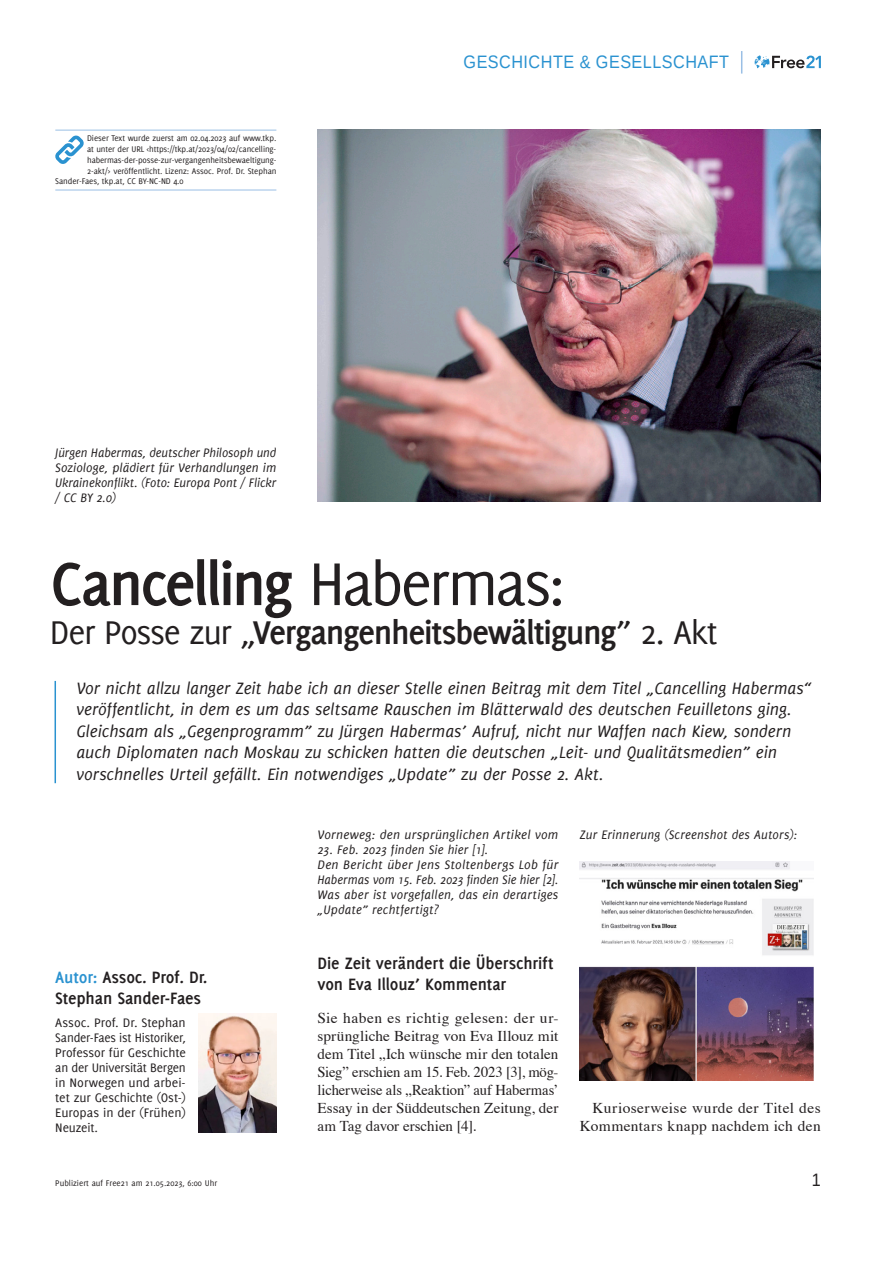
<style>
.page{position:relative;width:893px;height:1263px;background:#fff}
.page>*{position:absolute;margin:0;border:0;box-sizing:border-box;transform-origin:0 0}
.t1{font:700 66px "Delicious";letter-spacing:-.04em;color:#231f20}
.t2{font:700 36px "Delicious";letter-spacing:-.035em;color:#231f20}
.t3{font:italic 18px/21.6px "Delicious";letter-spacing:-.005em;color:#231f20}
.t4{font:700 18px/21px "Delicious";letter-spacing:-.01em;color:#231f20}
.t5{font:18px "Liberation Sans";letter-spacing:.03em;color:#2a92d0;scale:.9 1}
.t6{font:18px "Liberation Sans";color:#231f20;scale:.9 1}
.t7{font:15px/18px "Times";letter-spacing:.015em;color:#231f20;text-align:justify}
.t8{font:italic 13.5px/15px "Delicious";letter-spacing:.015em;color:#231f20}
.t9{font:13.5px/15px "Delicious";letter-spacing:-.005em;color:#231f20;text-align:justify}
.t10{font:italic 13.5px/15px "Delicious";letter-spacing:.015em;color:#231f20;text-align:justify;scale:.96 1}
.t11{font:9px "Delicious";letter-spacing:-.01em;color:#231f20}
.s1{font-weight:400}
.s2{color:#2a92d0}
</style>
<div class="page">
<svg style="left:755px;top:55px;width:66px;height:13px"></svg>
<svg style="left:741px;top:51px;width:1px;height:23px"></svg>
<hr style="left:55px;top:681px;width:1px;height:102px;background:#2a92d0">
<img style="left:317px;top:130px;width:504px;height:371px">
<hr style="left:55px;top:130px;width:221px;height:1px;background:#9abfe5">
<hr style="left:55px;top:190px;width:221px;height:1px;background:#9abfe5">
<svg style="left:55px;top:135px;width:29px;height:29px"></svg>
<img style="left:199px;top:1013px;width:77px;height:119px">
<img style="left:580px;top:862px;width:234px;height:218px">
<p class="t11" style="left:87px;top:133px;width:191px">Dieser Text wurde zuerst am 02.04.2023 auf www.tkp.</p>
<p class="t11" style="left:87px;top:144px;width:191px">at unter der URL &lt;https://tkp.at/2023/04/02/cancelling-</p>
<p class="t11" style="left:87px;top:155px;width:191px">habermas-der-posse-zur-vergangenheitsbewaeltigung-</p>
<p class="t11" style="left:87px;top:165px;width:191px">2-akt/&gt; veröffentlicht. Lizenz: Assoc. Prof. Dr. Stephan</p>
<p class="t11" style="left:55px;top:176px;width:130px">Sander-Faes, tkp.at, CC BY-NC-ND 4.0</p>
<p class="t10" style="left:55px;top:445px;width:232px">Jürgen Habermas, deutscher Philosoph und Soziologe, plädiert für Verhandlungen im Ukrainekonflikt. (Foto: Europa Pont / Flickr / CC BY 2.0)</p>
<p class="t5" style="left:464px;top:51px;width:297px">GESCHICHTE &amp; GESELLSCHAFT</p>
<h1 class="t1" style="left:50px;top:546px;width:517px">Cancelling <span class="s1">Habermas:</span></h1>
<h2 class="t2" style="left:50px;top:612px;width:669px"><span class="s1">Der Posse zur „</span>Vergangenheitsbewältigung<span class="s1">” 2. Akt</span></h2>
<p class="t3" style="left:77px;top:677px;width:737px">Vor nicht allzu langer Zeit habe ich an dieser Stelle einen Beitrag mit dem Titel „Cancelling Habermas“ veröffentlicht, in dem es um das seltsame Rauschen im Blätterwald des deutschen Feuilletons ging.<br>Gleichsam als „Gegenprogramm” zu Jürgen Habermas’ Aufruf, nicht nur Waffen nach Kiew, sondern auch Diplomaten nach Moskau zu schicken hatten die deutschen „Leit- und Qualitätsmedien” ein vorschnelles Urteil gefällt. Ein notwendiges „Update” zu der Posse 2. Akt.</p>
<p class="t4" style="left:55px;top:966px;width:154px"><span class="s2">Autor:</span> Assoc. Prof. Dr.<br>Stephan Sander-Faes</p>
<p class="t9" style="left:55px;top:1015px;width:132px">Assoc. Prof. Dr. Stephan Sander-Faes ist Historiker, Professor für Geschichte an der Universität Bergen in Norwegen und arbei&shy;tet zur Geschichte (Ost-)<br>Europas in der (Frühen)<br>Neuzeit.</p>
<p class="t8" style="left:317px;top:827px;width:242px">Vorneweg: den ursprünglichen Artikel vom</p>
<p class="t8" style="left:317px;top:842px;width:243px">23. Feb. 2023 finden Sie hier [1].<br>Den Bericht über Jens Stoltenbergs Lob für Habermas vom 15. Feb. 2023 finden Sie hier [2].<br>Was aber ist vorgefallen, das ein derartiges „Update” rechtfertigt?</p>
<p class="t4" style="left:317px;top:953px;width:237px">Die Zeit verändert die Überschrift von Eva Illouz’ Kommentar</p>
<p class="t7" style="left:317px;top:1008px;width:242px">Sie haben es richtig gelesen: der ur&shy;sprüngliche Beitrag von Eva Illouz mit dem Titel „Ich wünsche mir den totalen Sieg” erschien am 15. Feb. 2023 [3], mög&shy;licherweise als „Reaktion” auf Habermas’ Essay in der Süddeutschen Zeitung, der am Tag davor erschien [4].</p>
<p class="t8" style="left:580px;top:827px;width:219px">Zur Erinnerung (Screenshot des Autors):</p>
<p class="t7" style="left:580px;top:1098px;width:242px;text-align:right">Kurioserweise wurde der Titel des<br>Kommentars knapp nachdem ich den</p>
<p class="t11" style="left:55px;top:1177px;width:163px">Publiziert auf Free21 am 21.05.2023, 6:00 Uhr</p>
<p class="t6" style="left:812px;top:1168px;width:12px">1</p>
</div>
